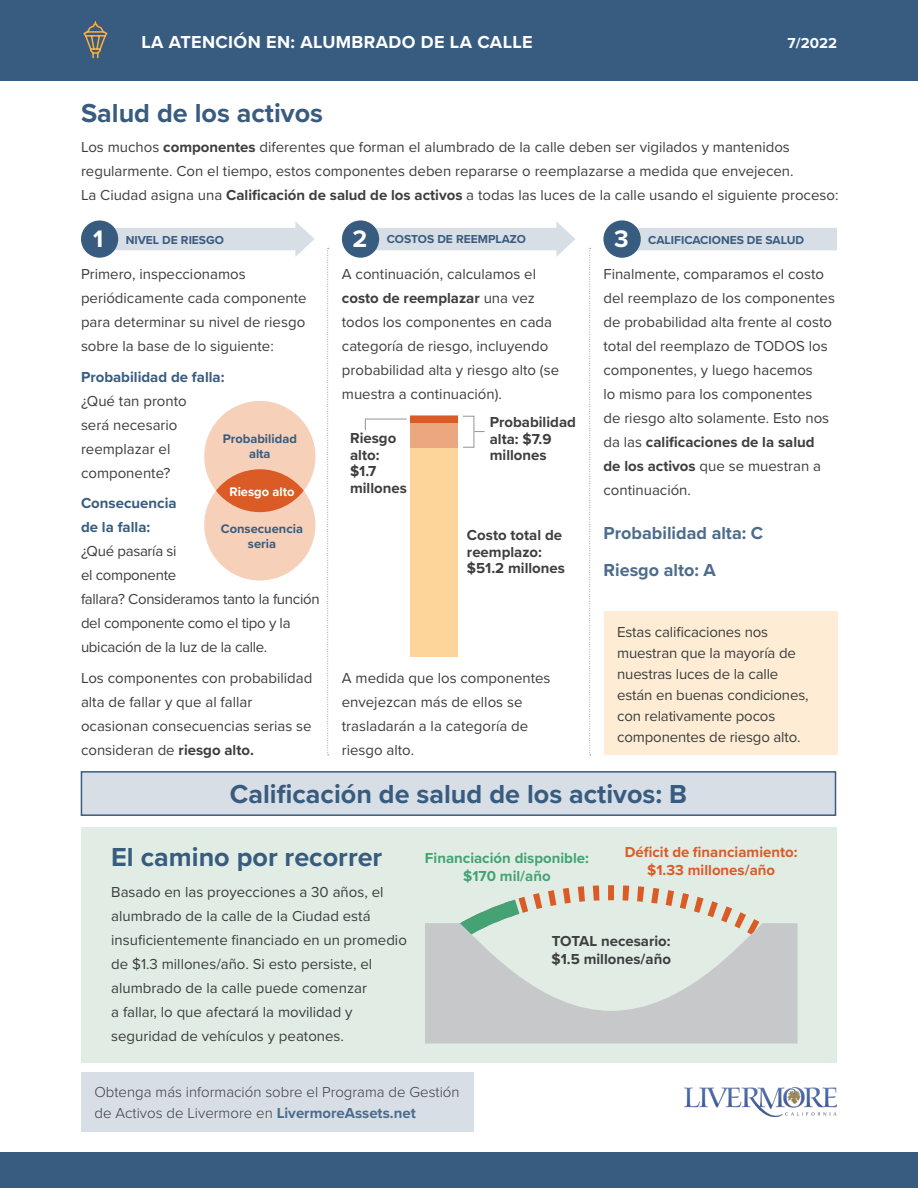
<style>
.page{position:relative;width:918px;height:1188px;background:#fff}
.page>*{position:absolute;margin:0;border:0;box-sizing:border-box;transform-origin:0 0}
.Body_Copy{font:700 27px "Proxima Nova";color:#385c7f}
.t1{font:700 24.75px "Proxima Nova";color:#fff}
.t2{font:700 18px "Proxima Nova";letter-spacing:.02em;color:#fff}
.Body_Copy-2{font:700 18px "Proxima Nova";color:#4c6c8c}
.Body_Copy-3{font:15px/24px "Proxima Nova";color:#3e3e3f}
.Body_Copy-4{font:15px/24px "Proxima Nova";letter-spacing:-.02em;color:#3e3e3f}
.Body_Copy-5{font:700 15px/16.5px "Proxima Nova";color:#3e3e3f}
.Intro_Text{font:300 15px/21px "Proxima Nova";color:#3e3e3f}
.Body_Copy-6{font:700 15px/18px "Proxima Nova";color:#db5b26;text-align:center}
.Body_Copy-7{font:700 15px/18px "Proxima Nova";color:#45a275;text-align:center}
.Body_Copy-8{font:700 15px "Proxima Nova";color:#fff}
.Body_Copy-9{font:700 12.9px/15.3px "Proxima Nova";color:#385c7f;text-align:center}
.Body_Copy-10{font:700 12.9px "Proxima Nova";color:#fff}
.Body_Copy-11{font:700 12px "Proxima Nova";color:#385c7f}
.s1{font-weight:700}
.s2{font-weight:700;color:#385c7f}
.s3{font-weight:700;color:#4c6c8c}
</style>
<div class="page">
<div style="left:204px;top:401px;width:111px;height:111px;background:#f6d0b8;border-radius:50%"></div>
<div style="left:204px;top:469px;width:111px;height:111px;background:#f6d0b8;border-radius:50%"></div>
<div style="left:216px;top:469px;width:88px;height:43px;background:#db5b26;border-radius:50%"></div>
<div style="left:411px;top:416px;width:47px;height:32px;background:#eca77f"></div>
<div style="left:411px;top:448px;width:47px;height:209px;background:#fdd59a"></div>
<div style="left:411px;top:416px;width:47px;height:7px;background:#db5b26"></div>
<div style="left:0;top:0;width:918px;height:81px;background:#385c7f"></div>
<div style="left:0;top:1152px;width:918px;height:36px;background:#385c7f"></div>
<svg style="left:83px;top:21px;width:25px;height:38px"></svg>
<div style="left:81px;top:827px;width:756px;height:236px;background:#e1ede4"></div>
<div style="left:604px;top:611px;width:233px;height:144px;background:#feedd4"></div>
<svg style="left:327px;top:248px;width:2px;height:507px"></svg>
<svg style="left:589px;top:248px;width:2px;height:507px"></svg>
<div style="left:96px;top:228px;width:207px;height:22px;background:#d7dee6"></div>
<svg style="left:295px;top:221px;width:19px;height:36px"></svg>
<div style="left:81px;top:220px;width:37px;height:38px;background:#385c7f;border-radius:50%"></div>
<div style="left:618px;top:228px;width:219px;height:22px;background:#d7dee6"></div>
<div style="left:603px;top:220px;width:38px;height:38px;background:#385c7f;border-radius:50%"></div>
<div style="left:357px;top:228px;width:207px;height:22px;background:#d7dee6"></div>
<svg style="left:556px;top:221px;width:19px;height:36px"></svg>
<div style="left:342px;top:220px;width:37px;height:38px;background:#385c7f;border-radius:50%"></div>
<div style="left:81px;top:772px;width:755px;height:43px;background:#d7dee6"></div>
<div style="left:81px;top:771px;width:755px;height:45px;border:2px solid #385c7f"></div>
<div style="left:462px;top:416px;width:12px;height:32px;border:1px solid #939598"></div>
<svg style="left:365px;top:418px;width:42px;height:13px"></svg>
<svg style="left:460px;top:885px;width:300px;height:38px"></svg>
<svg style="left:425px;top:923px;width:373px;height:121px;fill:#c7c8ca"></svg>
<img style="left:685px;top:1087px;width:152px;height:30px">
<div style="left:81px;top:1072px;width:392px;height:60px;background:#d7dee6"></div>
<h2 class="t2" style="left:141px;top:28px;width:393px">LA ATENCIÓN EN: ALUMBRADO DE LA CALLE</h2>
<h2 class="Body_Copy" style="left:81px;top:92px;width:244px">Salud de los activos</h2>
<p class="Body_Copy-8" style="left:788px;top:32px;width:51px">7/2022</p>
<p class="Body_Copy-3" style="left:81px;top:135px;width:759px">Los muchos <span class="s1">componentes</span> diferentes que forman el alumbrado de la calle deben ser vigilados y mantenidos regularmente. Con el tiempo, estos componentes deben repararse o reemplazarse a medida que envejecen.<br>La Ciudad asigna una <span class="s1">Calificación de salud de los activos</span> a todas las luces de la calle usando el siguiente proceso:</p>
<h3 class="t1" style="left:93px;top:221px;width:12px">1</h3>
<p class="Body_Copy-11" style="left:126px;top:231px;width:100px">NIVEL DE RIESGO</p>
<h3 class="t1" style="left:353px;top:221px;width:16px">2</h3>
<p class="Body_Copy-11" style="left:387px;top:230px;width:141px">COSTOS DE REEMPLAZO</p>
<h3 class="t1" style="left:614px;top:221px;width:16px">3</h3>
<p class="Body_Copy-11" style="left:648px;top:231px;width:157px">CALIFICACIONES DE SALUD</p>
<p class="Body_Copy-3" style="left:81px;top:261px;width:227px">Primero, inspeccionamos periódicamente cada componente para determinar su nivel de riesgo sobre la base de lo siguiente:</p>
<p class="Body_Copy-3" style="left:81px;top:364px;width:145px"><span class="s2">Probabilidad de falla: </span>¿Qué tan pronto<br>será necesario reemplazar el componente?</p>
<p class="Body_Copy-4" style="left:81px;top:491px;width:240px"><span class="s2">Consecuencia<br>de la falla:<br></span>¿Qué pasaría si<br>el componente<br>fallara? Consideramos tanto la función del componente como el tipo y la ubicación de la luz de la calle.</p>
<p class="Body_Copy-3" style="left:81px;top:666px;width:233px">Los componentes con probabilidad alta de fallar y que al fallar ocasionan consecuencias serias se consideran de <span class="s1">riesgo alto.</span></p>
<p class="Body_Copy-9" style="left:223px;top:431px;width:76px">Probabilidad alta</p>
<p class="Body_Copy-10" style="left:229px;top:482px;width:67px">Riesgo alto</p>
<p class="Body_Copy-9" style="left:221px;top:520px;width:84px">Consecuencia seria</p>
<p class="Body_Copy-3" style="left:342px;top:261px;width:219px">A continuación, calculamos el <span class="s1">costo de reemplazar</span> una vez todos los componentes en cada categoría de riesgo, incluyendo probabilidad alta y riesgo alto (se muestra a continuación).</p>
<p class="Body_Copy-5" style="left:350px;top:429px;width:48px">Riesgo alto: $1.7</p>
<p class="Body_Copy-5" style="left:350px;top:479px;width:58px">millones</p>
<p class="Body_Copy-5" style="left:490px;top:414px;width:88px">Probabilidad alta: $7.9 millones</p>
<p class="Body_Copy-5" style="left:467px;top:527px;width:100px">Costo total de reemplazo: $51.2 millones</p>
<p class="Body_Copy-3" style="left:342px;top:666px;width:210px">A medida que los componentes envejezcan más de ellos se trasladarán a la categoría de riesgo alto.</p>
<p class="Body_Copy-3" style="left:603px;top:261px;width:233px">Finalmente, comparamos el costo del reemplazo de los componentes de probabilidad alta frente al costo total del reemplazo de TODOS los componentes, y luego hacemos<br>lo mismo para los componentes<br>de riesgo alto solamente. Esto nos da las <span class="s1">calificaciones de la salud de los activos</span> que se muestran a continuación.</p>
<p class="Body_Copy-2" style="left:604px;top:519px;width:161px">Probabilidad alta: C</p>
<p class="Body_Copy-2" style="left:604px;top:557px;width:114px">Riesgo alto: A</p>
<p class="Body_Copy-3" style="left:617px;top:621px;width:193px;line-height:21px">Estas calificaciones nos muestran que la mayoría de nuestras luces de la calle están en buenas condiciones, con relativamente pocos componentes de riesgo alto.</p>
<p class="Body_Copy" style="left:230px;top:774px;width:459px">Calificación de salud de los activos: B</p>
<h2 class="Body_Copy" style="left:111px;top:837px;width:273px">El camino por recorrer</h2>
<p class="Body_Copy-3" style="left:111px;top:879px;width:297px">Basado en las proyecciones a 30 años, el alumbrado de la calle de la Ciudad está insuficientemente financiado en un promedio de $1.3 millones/año. Si esto persiste, el alumbrado de la calle puede comenzar<br>a fallar, lo que afectará la movilidad y seguridad de vehículos y peatones.</p>
<p class="Body_Copy-7" style="left:425px;top:849px;width:165px">Financiación disponible: $170 mil/año</p>
<p class="Body_Copy-6" style="left:625px;top:843px;width:174px">Déficit de financiamiento: $1.33 millones/año</p>
<p class="Body_Copy-5" style="left:552px;top:932px;width:121px;line-height:18px">TOTAL necesario: $1.5 millones/año</p>
<p class="Intro_Text" style="left:94px;top:1081px;width:367px">Obtenga más información sobre el Programa de Gestión de Activos de Livermore en <span class="s3">LivermoreAssets.net</span></p>
</div>
